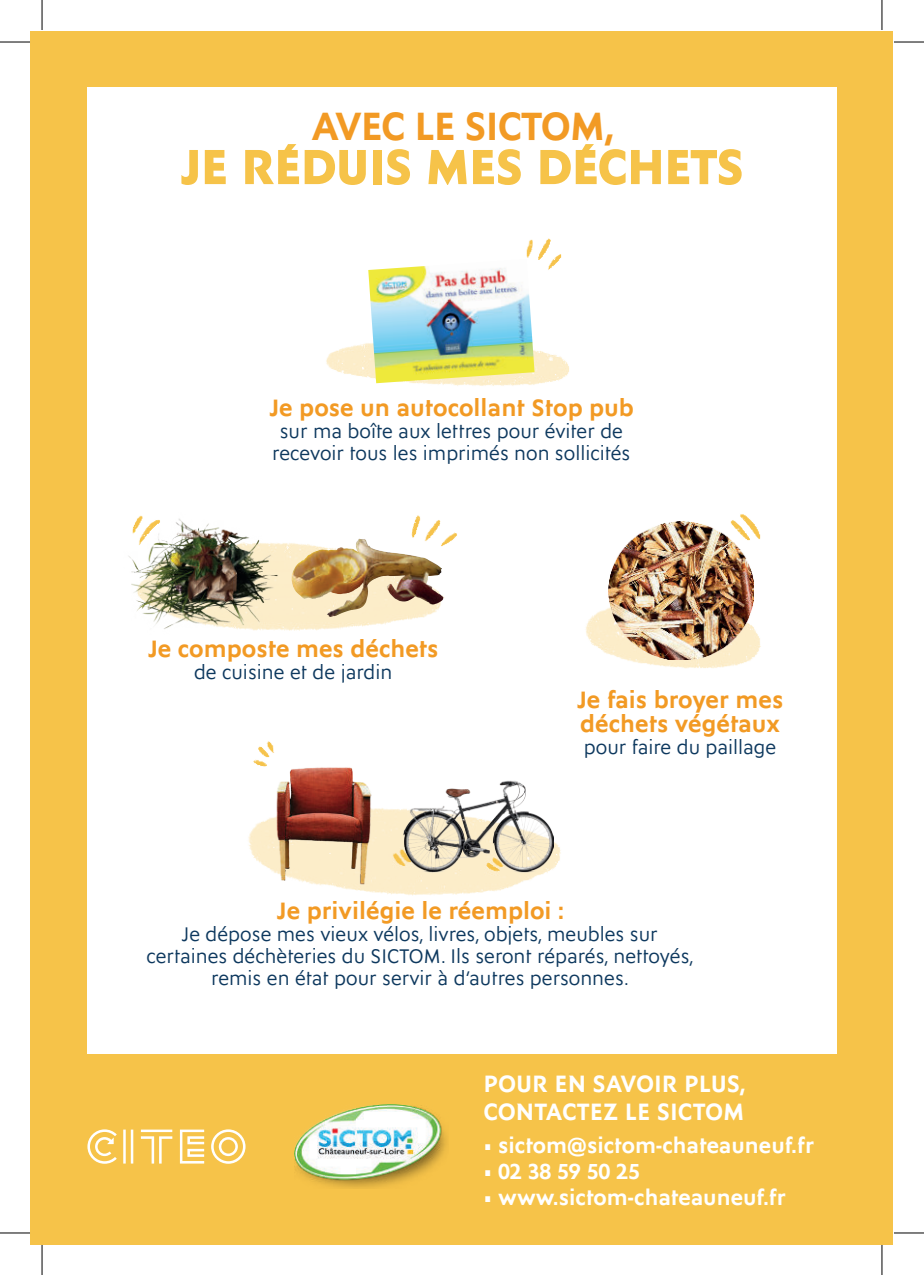
<style>
.page{position:relative;width:924px;height:1275px;background:#fff}
.page>*{position:absolute;margin:0;border:0;box-sizing:border-box;transform-origin:0 0}
.t1{font:800 50px "Ysans Std";letter-spacing:-.025em;color:#f6c349}
.t2{font:700 40px "Ysans Std";letter-spacing:-.03em;color:#f29a24}
.t3{font:700 24px/24px "Ysans Std";color:#f29a24}
.t4{font:700 24px/28.8px "Ysans Std";letter-spacing:-.005em;color:#fff}
.t5{font:700 22px "Ysans Std";color:#fff}
.t6{font:20px/22px "Ysans Std";color:#0d385e;text-align:center}
.s1{font-weight:400}
</style>
<div class="page">
<div style="left:31px;top:31px;width:861px;height:1213px;background:#f6c349"></div>
<div style="left:87px;top:87px;width:749px;height:967px;background:#fff"></div>
<img style="left:123px;top:238px;width:638px;height:951px">
<img style="left:294px;top:1104px;width:154px;height:84px">
<svg style="left:87px;top:1129px;width:158px;height:34px"></svg>
<img style="left:327px;top:538px;width:32px;height:14px">
<img style="left:123px;top:513px;width:169px;height:121px">
<img style="left:368px;top:259px;width:166px;height:124px">
<img style="left:263px;top:737px;width:115px;height:160px">
<img style="left:403px;top:766px;width:150px;height:108px">
<img style="left:608px;top:521px;width:145px;height:139px">
<hr style="left:0;top:42px;width:30px;height:1px;background:#000">
<hr style="left:893px;top:42px;width:30px;height:1px;background:#000">
<hr style="left:0;top:1232px;width:30px;height:1px;background:#000">
<hr style="left:893px;top:1232px;width:30px;height:1px;background:#000">
<hr style="left:42px;top:0;width:1px;height:30px;background:#000">
<hr style="left:42px;top:1245px;width:1px;height:30px;background:#000">
<hr style="left:881px;top:0;width:1px;height:30px;background:#000">
<hr style="left:881px;top:1245px;width:1px;height:30px;background:#000">
<h2 class="t2" style="left:311px;top:108px;width:305px">AVEC LE SICTOM,</h2>
<h1 class="t1" style="left:179px;top:138px;width:566px">JE RÉDUIS MES DÉCHETS</h1>
<p class="t3" style="left:269px;top:396px;width:366px">Je pose un autocollant Stop pub</p>
<p class="t6" style="left:272px;top:421px;width:359px">sur ma boîte aux lettres pour éviter de recevoir tous les imprimés non sollicités</p>
<p class="t3" style="left:148px;top:637px;width:292px">Je composte mes déchets</p>
<p class="t6" style="left:194px;top:661px;width:200px">de cuisine et de jardin</p>
<p class="t3" style="left:576px;top:689px;width:208px">Je fais broyer mes déchets végétaux</p>
<p class="t6" style="left:583px;top:737px;width:194px">pour faire du paillage</p>
<p class="t3" style="left:276px;top:899px;width:289px">Je privilégie le réemploi :</p>
<p class="t6" style="left:146px;top:924px;width:549px">Je dépose mes vieux vélos, livres, objets, meubles sur certaines déchèteries du SICTOM. Ils seront réparés, nettoyés, remis en état pour servir à d’autres personnes.</p>
<p class="t4" style="left:483px;top:1070px;width:263px">POUR EN SAVOIR PLUS,<br>CONTACTEZ LE SICTOM</p>
<p class="t5" style="left:483px;top:1135px;width:332px"><span class="s1">•</span> sictom@sictom-chateauneuf.fr</p>
<p class="t5" style="left:483px;top:1161px;width:158px"><span class="s1">•</span> 02 38 59 50 25</p>
<p class="t5" style="left:483px;top:1187px;width:304px"><span class="s1">•</span> www.sictom-chateauneuf.fr</p>
</div>
